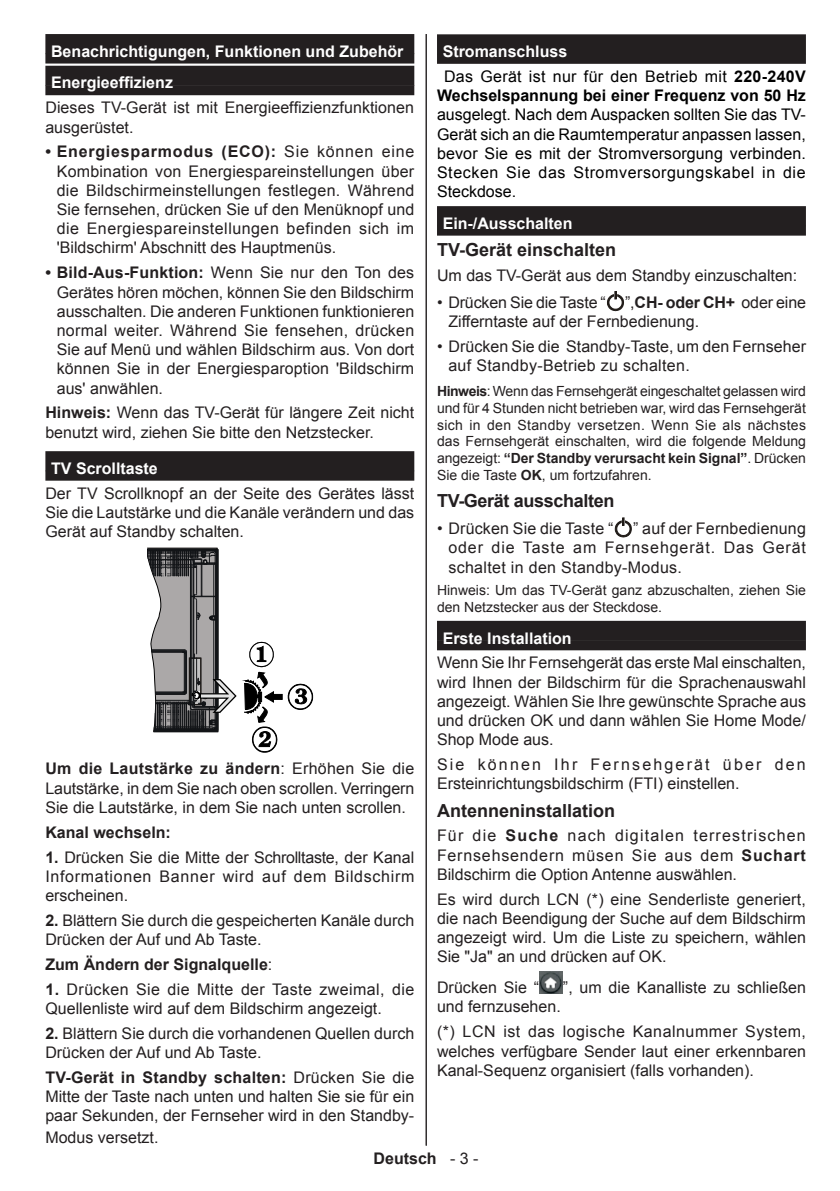
<style>
.page{position:relative;width:840px;height:1191px;background:#fff}
.page>*{position:absolute;margin:0;border:0;box-sizing:border-box;transform-origin:0 0}
.t1{font:700 18px "Arial";color:#231f20}
.t2{font:700 18px "Arial";letter-spacing:-.02em;color:#231f20}
.t3{font:16px/19.2px "Arial";color:#231f20;text-align:justify}
.t4{font:16px/19.2px "Arial";letter-spacing:.035em;color:#000}
.t5{font:700 16px/31.6px "Arial";color:#fff}
.t6{font:16px/24.8px "Arial";letter-spacing:.03em;color:#231f20}
.t7{font:700 16px "Arial";color:#231f20}
.t8{font:700 16px "Arial";color:#000}
.t9{font:14px/16.8px "Arial";color:#231f20;text-align:justify}
.s1{font-weight:700}
.s2{font-weight:400}
.s3{font-weight:700;color:#fff}
</style>
<div class="page">
<hr style="left:425px;top:34px;width:1px;height:1111px;background:#231f20">
<div style="left:437px;top:54px;width:368px;height:10px;background:#231f20"></div>
<div style="left:437px;top:34px;width:368px;height:20px;background:#231f20"></div>
<div style="left:437px;top:226px;width:368px;height:10px;background:#231f20"></div>
<div style="left:437px;top:206px;width:368px;height:20px;background:#231f20"></div>
<div style="left:437px;top:640px;width:368px;height:10px;background:#231f20"></div>
<div style="left:437px;top:621px;width:368px;height:20px;background:#231f20"></div>
<svg style="left:607px;top:291px;width:16px;height:20px"></svg>
<svg style="left:614px;top:518px;width:17px;height:19px"></svg>
<img style="left:539px;top:971px;width:23px;height:22px">
<div style="left:45px;top:54px;width:369px;height:10px;background:#231f20"></div>
<div style="left:45px;top:34px;width:369px;height:20px;background:#231f20"></div>
<div style="left:45px;top:85px;width:369px;height:10px;background:#231f20"></div>
<div style="left:45px;top:66px;width:369px;height:20px;background:#231f20"></div>
<div style="left:45px;top:470px;width:369px;height:10px;background:#231f20"></div>
<div style="left:45px;top:451px;width:369px;height:20px;background:#231f20"></div>
<svg style="left:288px;top:684px;width:24px;height:25px"></svg>
<svg style="left:147px;top:548px;width:89px;height:184px"></svg>
<svg style="left:244px;top:642px;width:38px;height:110px"></svg>
<p class="t5" style="left:51px;top:36px;width:354px">Benachrichtigungen, Funktionen und Zubehör<br>Energieeffizienz</p>
<p class="t3" style="left:45px;top:98px;width:370px">Dieses TV-Gerät ist mit Energieeffizienzfunktionen ausgerüstet.</p>
<p class="t3" style="left:57px;top:142px;width:359px;text-indent:-11px"><span class="s1">• Energiesparmodus (ECO):</span> Sie können eine Kombination von Energiespareinstellungen über die Bildschirmeinstellungen festlegen. Während Sie fernsehen, drücken Sie uf den Menüknopf und die Energiespareinstellungen befinden sich im 'Bildschirm' Abschnitt des Hauptmenüs.</p>
<p class="t3" style="left:57px;top:263px;width:359px;text-indent:-11px"><span class="s1">• Bild-Aus-Funktion:</span> Wenn Sie nur den Ton des Gerätes hören möchen, können Sie den Bildschirm ausschalten. Die anderen Funktionen funktionieren normal weiter. Während Sie fensehen, drücken Sie auf Menü und wählen Bildschirm aus. Von dort können Sie in der Energiesparoption 'Bildschirm aus' anwählen.</p>
<p class="t3" style="left:45px;top:403px;width:370px"><span class="s1">Hinweis:</span> Wenn das TV-Gerät für längere Zeit nicht benutzt wird, ziehen Sie bitte den Netzstecker.</p>
<p class="t5" style="left:51px;top:453px;width:108px">TV Scrolltaste</p>
<p class="t3" style="left:45px;top:484px;width:370px">Der TV Scrollknopf an der Seite des Gerätes lässt Sie die Lautstärke und die Kanäle verändern und das Gerät auf Standby schalten.</p>
<p class="t3" style="left:45px;top:759px;width:370px"><span class="s1">Um die Lautstärke zu ändern</span>: Erhöhen Sie die Lautstärke, in dem Sie nach oben scrollen. Verringern Sie die Lautstärke, in dem Sie nach unten scrollen.</p>
<p class="t7" style="left:45px;top:821px;width:127px">Kanal wechseln:</p>
<p class="t3" style="left:45px;top:847px;width:370px"><span class="s1">1.</span> Drücken Sie die Mitte der Schrolltaste, der Kanal Informationen Banner wird auf dem Bildschirm erscheinen.</p>
<p class="t3" style="left:45px;top:911px;width:370px"><span class="s1">2.</span> Blättern Sie durch die gespeicherten Kanäle durch<br>Drücken der Auf und Ab Taste.</p>
<p class="t7" style="left:45px;top:953px;width:228px">Zum Ändern der Signalquelle<span class="s2">:</span></p>
<p class="t3" style="left:45px;top:979px;width:370px"><span class="s1">1.</span> Drücken Sie die Mitte der Taste zweimal, die<br>Quellenliste wird auf dem Bildschirm angezeigt.</p>
<p class="t3" style="left:45px;top:1024px;width:370px"><span class="s1">2.</span> Blättern Sie durch die vorhandenen Quellen durch<br>Drücken der Auf und Ab Taste.</p>
<p class="t3" style="left:45px;top:1068px;width:370px"><span class="s1">TV-Gerät in Standby schalten:</span> Drücken Sie die Mitte der Taste nach unten und halten Sie sie für ein paar Sekunden, der Fernseher wird in den Standby-</p>
<p class="t3" style="left:45px;top:1128px;width:114px">Modus versetzt.</p>
<p class="t4" style="left:442px;top:39px;width:364px;line-height:24.8px"><span class="s3">Stromanschluss<br></span>Das Gerät ist nur für den Betrieb mit <span class="s1">220-240V</span></p>
<p class="t8" style="left:437px;top:85px;width:370px">Wechselspannung bei einer Frequenz von 50 Hz</p>
<p class="t4" style="left:437px;top:105px;width:370px;text-align:justify">ausgelegt. Nach dem Auspacken sollten Sie das TV-Gerät sich an die Raumtemperatur anpassen lassen, bevor Sie es mit der Stromversorgung verbinden.<br>Stecken Sie das Stromversorgungskabel in die Steckdose.</p>
<p class="t5" style="left:442px;top:208px;width:131px">Ein-/Ausschalten</p>
<p class="t1" style="left:437px;top:238px;width:181px">TV-Gerät einschalten</p>
<p class="t3" style="left:437px;top:266px;width:361px">Um das TV-Gerät aus dem Standby einzuschalten:</p>
<p class="t3" style="left:448px;top:293px;width:359px;text-indent:-11px">• Drücken Sie die Taste “ ”,<span class="s1">CH- oder CH+</span> oder eine<br>Zifferntaste auf der Fernbedienung.</p>
<p class="t3" style="left:448px;top:337px;width:359px;text-indent:-11px">• Drücken Sie die Standby-Taste, um den Fernseher auf Standby-Betrieb zu schalten.</p>
<p class="t9" style="left:437px;top:383px;width:370px"><span class="s1">Hinweis</span>: Wenn das Fernsehgerät eingeschaltet gelassen wird und für 4 Stunden nicht betrieben war, wird das Fernsehgerät sich in den Standby versetzen. Wenn Sie als nächstes das Fernsehgerät einschalten, wird die folgende Meldung angezeigt: <span class="s1">“Der Standby verursacht kein Signal”</span>. Drücken Sie die Taste <span class="s1">OK</span>, um fortzufahren.</p>
<p class="t2" style="left:437px;top:489px;width:179px">TV-Gerät ausschalten</p>
<p class="t3" style="left:448px;top:519px;width:359px;text-indent:-11px">• Drücken Sie die Taste “ ” auf der Fernbedienung oder die Taste am Fernsehgerät. Das Gerät schaltet in den Standby-Modus.</p>
<p class="t9" style="left:437px;top:582px;width:370px">Hinweis: Um das TV-Gerät ganz abzuschalten, ziehen Sie den Netzstecker aus der Steckdose.</p>
<p class="t5" style="left:442px;top:622px;width:130px">Erste Installation</p>
<p class="t3" style="left:437px;top:653px;width:370px">Wenn Sie Ihr Fernsehgerät das erste Mal einschalten, wird Ihnen der Bildschirm für die Sprachenauswahl angezeigt. Wählen Sie Ihre gewünschte Sprache aus und drücken OK und dann wählen Sie Home Mode/ Shop Mode aus.</p>
<p class="t3" style="left:437px;top:755px;width:370px">Sie können Ihr Fernsehgerät über den<br>Ersteinrichtungsbildschirm (FTI) einstellen.</p>
<p class="t1" style="left:437px;top:798px;width:180px">Antenneninstallation</p>
<p class="t3" style="left:437px;top:826px;width:370px">Für die <span class="s1">Suche</span> nach digitalen terrestrischen Fernsehsendern müsen Sie aus dem <span class="s1">Suchart </span>Bildschirm die Option Antenne auswählen.</p>
<p class="t3" style="left:437px;top:889px;width:370px">Es wird durch LCN (*) eine Senderliste generiert, die nach Beendigung der Suche auf dem Bildschirm angezeigt wird. Um die Liste zu speichern, wählen Sie "Ja" an und drücken auf OK.</p>
<p class="t3" style="left:437px;top:978px;width:103px">Drücken Sie “</p>
<p class="t3" style="left:562px;top:978px;width:244px">”, um die Kanalliste zu schließen</p>
<p class="t6" style="left:437px;top:994px;width:370px">und fernzusehen.<br>(*) LCN ist das logische Kanalnummer System,</p>
<p class="t3" style="left:437px;top:1041px;width:370px">welches verfügbare Sender laut einer erkennbaren<br>Kanal-Sequenz organisiert (falls vorhanden).</p>
<p class="t7" style="left:373px;top:1148px;width:106px">Deutsch <span class="s2">- 3 -</span></p>
</div>
